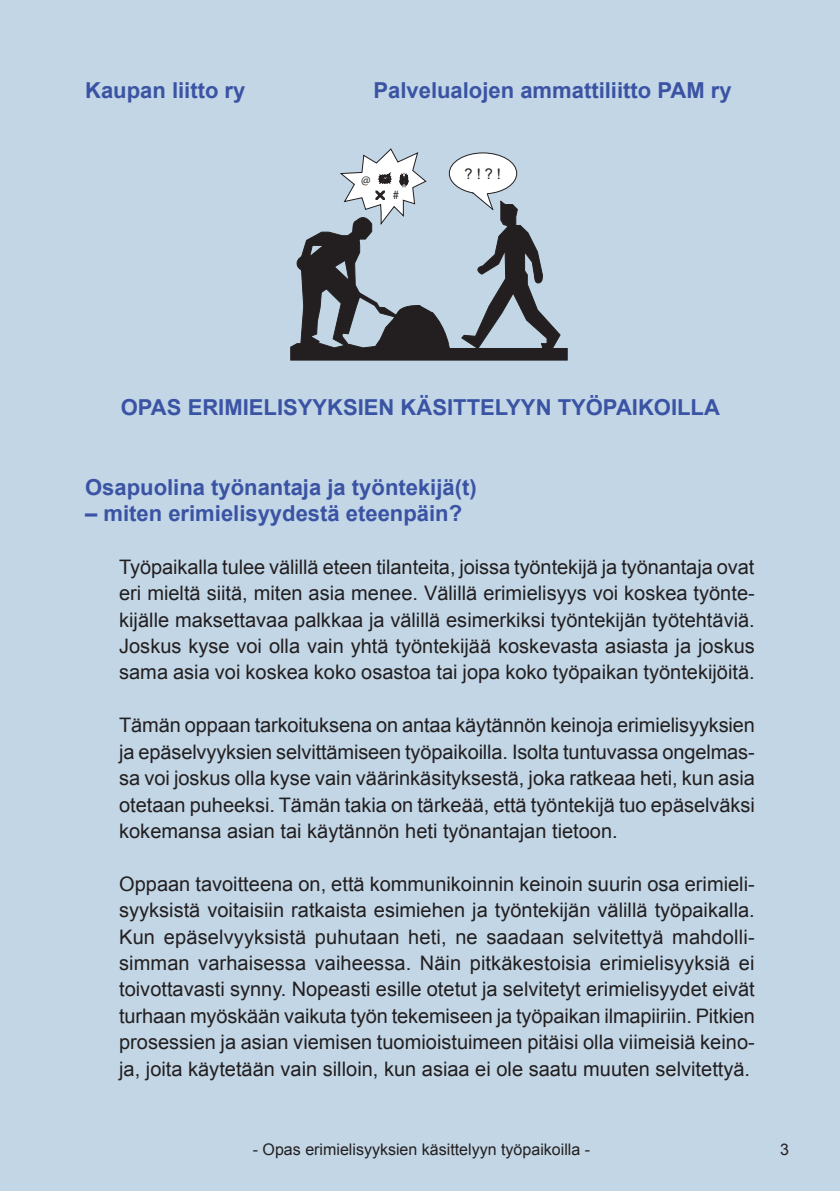
<style>
.page{position:relative;width:840px;height:1191px;background:#fff}
.page>*{position:absolute;margin:0;border:0;box-sizing:border-box;transform-origin:0 0}
.Otsikko{font:700 22px "Arial";color:#3a53a3}
.Väliotsikko_1{font:700 22px "Arial";color:#3a53a3}
.Leipäteksti{font:20px/26.4px "Arial";color:#231f20;text-align:justify}
.Sivunumero_oik{font:16px "Arial";color:#231f20}
.t1{font:14.6px "Arial";color:#231f20}
.t2{font:12.8px "Myriad Pro";color:#231f20}
</style>
<div class="page">
<div style="left:0;top:0;width:839px;height:1191px;background:#c2d6e6"></div>
<svg style="left:290px;top:148px;width:277px;height:213px"></svg>
<p class="Otsikko" style="left:85px;top:76px;width:162px">Kaupan liitto ry</p>
<p class="Otsikko" style="left:373px;top:76px;width:359px">Palvelualojen ammattiliitto PAM ry</p>
<p class="t2" style="left:361px;top:171px;width:11px">@</p>
<p class="t2" style="left:392px;top:187px;width:8px">#</p>
<p class="t1" style="left:464px;top:164px;width:38px">? ! ? !</p>
<p class="Otsikko" style="left:121px;top:393px;width:600px">OPAS ERIMIELISYYKSIEN KÄSITTELYYN TYÖPAIKOILLA</p>
<p class="Väliotsikko_1" style="left:85px;top:472px;width:393px">Osapuolina työnantaja ja työntekijä(t)</p>
<p class="Väliotsikko_1" style="left:85px;top:498px;width:378px">– miten erimielisyydestä eteenpäin?</p>
<p class="Leipäteksti" style="left:119px;top:554px;width:636px">Työpaikalla tulee välillä eteen tilanteita, joissa työntekijä ja työnantaja ovat eri mieltä siitä, miten asia menee. Välillä erimielisyys voi koskea työnte&shy;kijälle maksettavaa palkkaa ja välillä esimerkiksi työntekijän työtehtäviä.<br>Joskus kyse voi olla vain yhtä työntekijää koskevasta asiasta ja joskus sama asia voi koskea koko osastoa tai jopa koko työpaikan työntekijöitä.</p>
<p class="Leipäteksti" style="left:119px;top:712px;width:637px">Tämän oppaan tarkoituksena on antaa käytännön keinoja erimielisyyksien ja epäselvyyksien selvittämiseen työpaikoilla. Isolta tuntuvassa ongelmas&shy;sa voi joskus olla kyse vain väärinkäsityksestä, joka ratkeaa heti, kun asia otetaan puheeksi. Tämän takia on tärkeää, että työntekijä tuo epäselväksi kokemansa asian tai käytännön heti työnantajan tietoon.</p>
<p class="Leipäteksti" style="left:119px;top:870px;width:637px">Oppaan tavoitteena on, että kommunikoinnin keinoin suurin osa erimieli&shy;syyksistä voitaisiin ratkaista esimiehen ja työntekijän välillä työpaikalla.<br>Kun epäselvyyksistä puhutaan heti, ne saadaan selvitettyä mahdolli&shy;simman varhaisessa vaiheessa. Näin pitkäkestoisia erimielisyyksiä ei toivottavasti synny. Nopeasti esille otetut ja selvitetyt erimielisyydet eivät turhaan myöskään vaikuta työn tekemiseen ja työpaikan ilmapiiriin. Pitkien prosessien ja asian viemisen tuomioistuimeen pitäisi olla viimeisiä keino&shy;ja, joita käytetään vain silloin, kun asiaa ei ole saatu muuten selvitettyä.</p>
<p class="Sivunumero_oik" style="left:253px;top:1138px;width:338px">- Opas erimielisyyksien käsittelyyn työpaikoilla -</p>
<p class="Sivunumero_oik" style="left:779px;top:1138px;width:10px">3</p>
</div>
